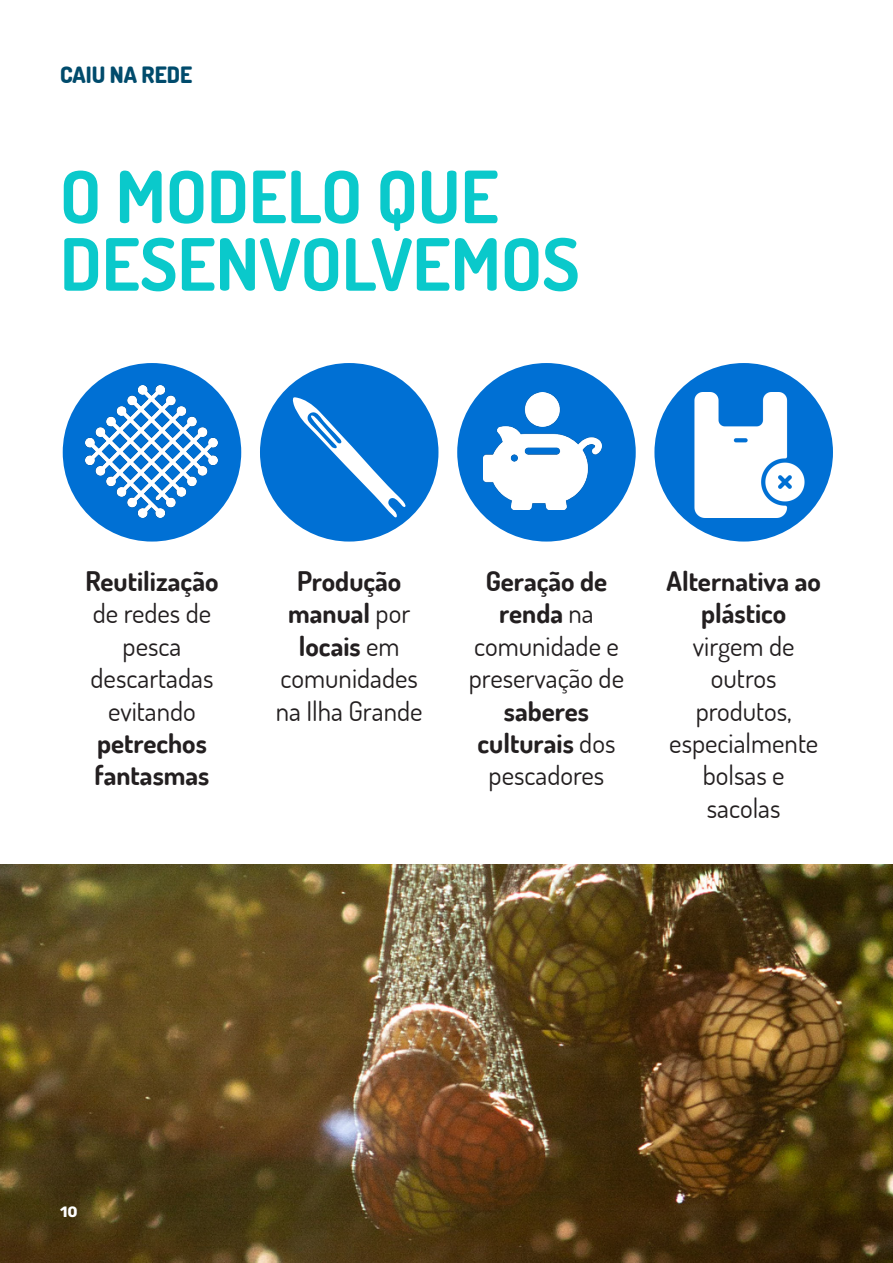
<style>
.page{position:relative;width:893px;height:1263px;background:#fff}
.page>*{position:absolute;margin:0;border:0;box-sizing:border-box;transform-origin:0 0}
.t1{font:700 72px "Dosis";color:#0ac9cb}
.t2{font:27px/32.4px "Dosis";color:#231f20;text-align:center}
.t3{font:700 27px/32.4px "Dosis";color:#231f20;text-align:center}
.t4{font:800 22.5px "Dosis";color:#004b6c}
.t5{font:700 15px "Rubik";color:#fff}
.s1{font-weight:700}
.s2{font-weight:400}
</style>
<div class="page">
<img style="left:0;top:865px;width:893px;height:398px">
<div style="left:63px;top:363px;width:178px;height:178px;background:#0070d4;border-radius:50%"></div>
<div style="left:260px;top:363px;width:178px;height:178px;background:#0070d4;border-radius:50%"></div>
<div style="left:457px;top:363px;width:179px;height:178px;background:#0070d4;border-radius:50%"></div>
<div style="left:654px;top:363px;width:179px;height:178px;background:#0070d4;border-radius:50%"></div>
<img style="left:86px;top:385px;width:132px;height:132px">
<img style="left:694px;top:392px;width:118px;height:125px">
<img style="left:484px;top:392px;width:117px;height:118px">
<svg style="left:293px;top:397px;width:113px;height:120px"></svg>
<p class="t4" style="left:60px;top:60px;width:134px">CAIU NA REDE</p>
<p class="t1" style="left:60px;top:150px;width:440px">O MODELO QUE</p>
<p class="t1" style="left:60px;top:218px;width:521px">DESENVOLVEMOS</p>
<p class="t2" style="left:85px;top:564px;width:135px"><span class="s1">Reutilização </span>de redes de pesca</p>
<p class="t2" style="left:91px;top:661px;width:124px">descartadas evitando</p>
<p class="t3" style="left:97px;top:726px;width:111px">petrechos</p>
<p class="t3" style="left:95px;top:759px;width:116px">fantasmas</p>
<p class="t3" style="left:297px;top:564px;width:106px">Produção</p>
<p class="t3" style="left:288px;top:597px;width:124px">manual <span class="s2">por </span>locais <span class="s2">em</span></p>
<p class="t2" style="left:276px;top:661px;width:148px;text-align:left">comunidades na Ilha Grande</p>
<p class="t3" style="left:486px;top:564px;width:123px">Geração de renda <span class="s2">na</span></p>
<p class="t2" style="left:469px;top:629px;width:157px">comunidade e preservação de <span class="s1">saberes</span></p>
<p class="t2" style="left:478px;top:726px;width:139px"><span class="s1">culturais</span> dos pescadores</p>
<p class="t3" style="left:666px;top:564px;width:156px">Alternativa ao plástico</p>
<p class="t2" style="left:693px;top:629px;width:103px">virgem de</p>
<p class="t2" style="left:711px;top:661px;width:67px">outros</p>
<p class="t2" style="left:696px;top:694px;width:98px">produtos,</p>
<p class="t2" style="left:669px;top:726px;width:150px">especialmente bolsas e</p>
<p class="t2" style="left:707px;top:791px;width:75px">sacolas</p>
<p class="t5" style="left:60px;top:1203px;width:19px">10</p>
</div>
